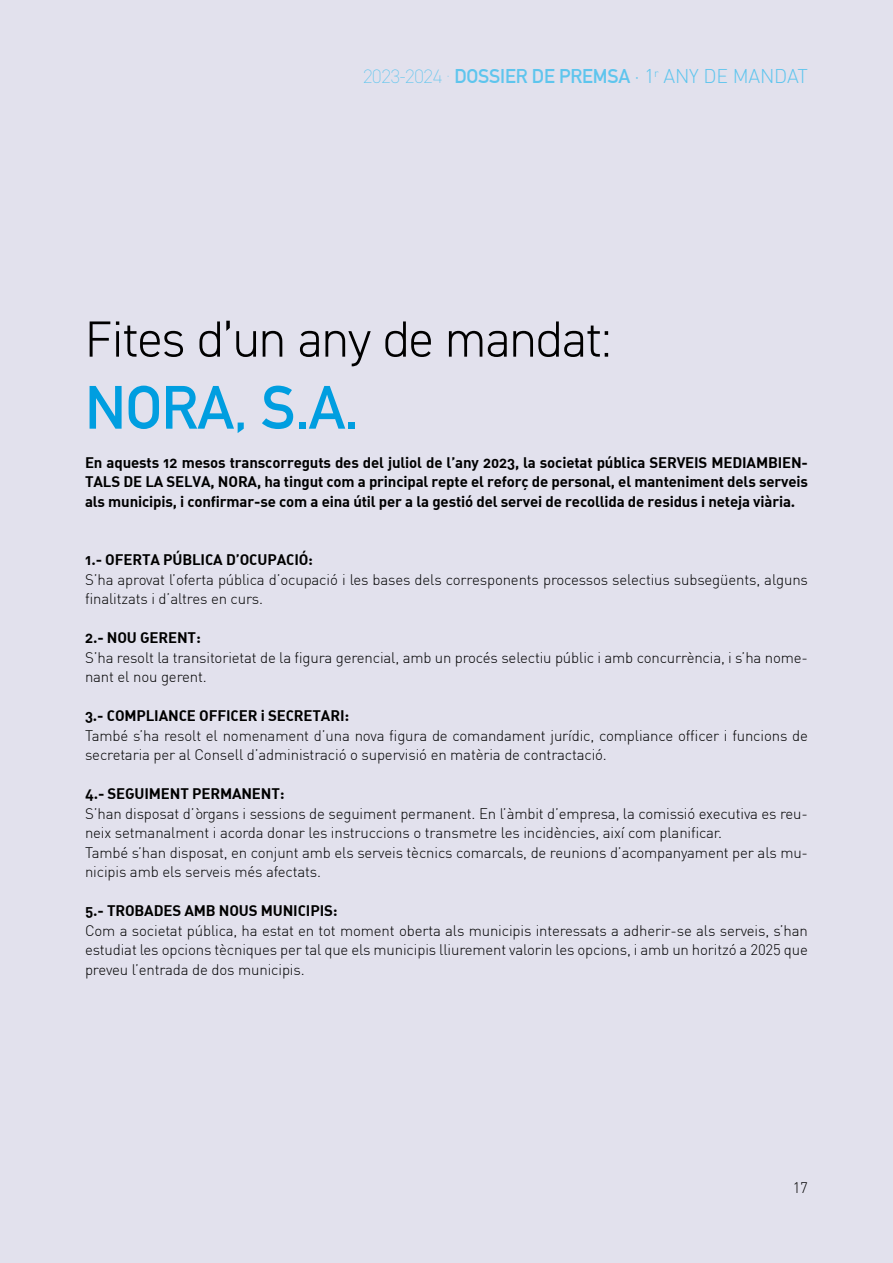
<style>
.page{position:relative;width:893px;height:1263px;background:#e2e1ed}
.page>*{position:absolute;margin:0;border:0;box-sizing:border-box;transform-origin:0 0}
.t1{font:700 60px "DIN Alternate";color:#009ee0}
.t2{font:300 51px "DIN2014";letter-spacing:-.01em;color:#000}
.t3{font:700 19.5px "DIN Alternate";letter-spacing:-.01em;color:#5ec5ed}
.t4{font:300 15px/19.5px "DIN";letter-spacing:-.01em;color:#000}
.t5{font:15px/19.5px "DIN Bold Alternate";letter-spacing:-.01em;color:#000;text-align:justify}
.s1{font-family:"DIN2014";font-weight:200}
.s2{font-family:"DIN";font-weight:300}
</style>
<div class="page">
<h3 class="t3" style="left:363px;top:65px;width:446px"><span class="s1">2023-2024 ·</span> DOSSIER DE PREMSA <span class="s2">· 1</span><sup>r</sup> <span class="s2">ANY DE MANDAT</span></h3>
<h2 class="t2" style="left:85px;top:308px;width:528px">Fites d’un any de mandat:</h2>
<h1 class="t1" style="left:85px;top:372px;width:276px">NORA, S.A.</h1>
<p class="t5" style="left:85px;top:452px;width:724px">En aquests 12 mesos transcorreguts des del juliol de l’any 2023, la societat pública SERVEIS MEDIAMBIEN-TALS DE LA SELVA, NORA, ha tingut com a principal repte el reforç de personal, el manteniment dels serveis als municipis, i confirmar-se com a eina útil per a la gestió del servei de recollida de residus i neteja viària.</p>
<p class="t5" style="left:85px;top:549px;width:230px">1.- OFERTA PÚBLICA D’OCUPACIÓ:</p>
<p class="t4" style="left:85px;top:570px;width:724px">S’ha aprovat l’oferta pública d’ocupació i les bases dels corresponents processos selectius subsegüents, alguns finalitzats i d’altres en curs.</p>
<p class="t5" style="left:85px;top:627px;width:117px">2.- NOU GERENT:</p>
<p class="t4" style="left:85px;top:647px;width:724px">S’ha resolt la transitorietat de la figura gerencial, amb un procés selectiu públic i amb concurrència, i s’ha nome&shy;nant el nou gerent.</p>
<p class="t5" style="left:85px;top:705px;width:266px">3.- COMPLIANCE OFFICER i SECRETARI:</p>
<p class="t4" style="left:85px;top:725px;width:724px">També s’ha resolt el nomenament d’una nova figura de comandament jurídic, compliance officer i funcions de secretaria per al Consell d’administració o supervisió en matèria de contractació.</p>
<p class="t5" style="left:85px;top:783px;width:201px">4.- SEGUIMENT PERMANENT:</p>
<p class="t4" style="left:85px;top:804px;width:724px">S’han disposat d’òrgans i sessions de seguiment permanent. En l’àmbit d’empresa, la comissió executiva es reu&shy;neix setmanalment i acorda donar les instruccions o transmetre les incidències, així com planificar.<br>També s’han disposat, en conjunt amb els serveis tècnics comarcals, de reunions d’acompanyament per als mu&shy;nicipis amb els serveis més afectats.</p>
<p class="t5" style="left:85px;top:900px;width:254px">5.- TROBADES AMB NOUS MUNICIPIS:</p>
<p class="t4" style="left:85px;top:921px;width:724px;text-align:justify">Com a societat pública, ha estat en tot moment oberta als municipis interessats a adherir-se als serveis, s’han estudiat les opcions tècniques per tal que els municipis lliurement valorin les opcions, i amb un horitzó a 2025 que preveu l’entrada de dos municipis.</p>
<p class="t4" style="left:793px;top:1177px;width:17px">17</p>
</div>
